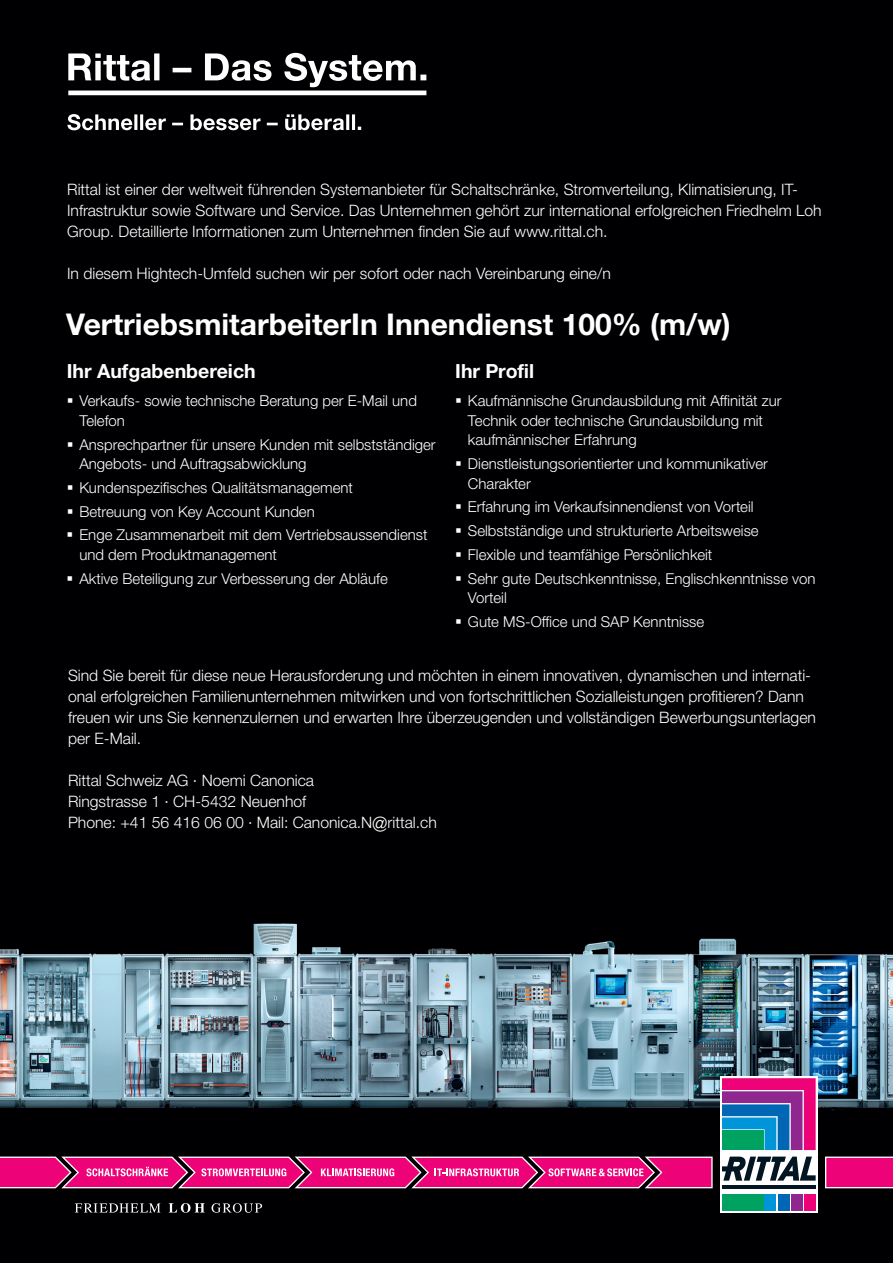
<style>
.page{position:relative;width:893px;height:1263px;background:#000002}
.page>*{position:absolute;margin:0;border:0;box-sizing:border-box;transform-origin:0 0}
.t1{font:700 30px "Neue Helvetica For Rittal";color:#fff}
.t2{font:700 19.5px "Neue Helvetica For Rittal";color:#fff}
.t3{font:300 15.75px/21px "Neue Helvetica For Rittal";color:#fff}
.t4{font:300 15px/23.7px "Neue Helvetica For Rittal";color:#fff}
</style>
<div class="page">
<svg style="left:67px;top:53px;width:359px;height:77px"></svg>
<img style="left:0;top:897px;width:893px;height:315px">
<svg style="left:75px;top:1203px;width:187px;height:10px;background:#424243"></svg>
<svg style="left:720px;top:1076px;width:97px;height:136px"></svg>
<hr style="left:722px;top:1185px;width:94px;height:3px;background:#011622">
<svg style="left:722px;top:1156px;width:94px;height:24px"></svg>
<div style="left:722px;top:1194px;width:41px;height:16px;background:#00a261"></div>
<div style="left:764px;top:1194px;width:12px;height:16px;background:#0095d9"></div>
<div style="left:778px;top:1194px;width:11px;height:16px;background:#0166b3"></div>
<div style="left:791px;top:1194px;width:11px;height:16px;background:#90268f"></div>
<svg style="left:722px;top:1078px;width:94px;height:72px;background:#73569b"></svg>
<div style="left:804px;top:1194px;width:12px;height:16px;background:#ed0277"></div>
<svg style="left:825px;top:1156px;width:68px;height:32px;background:#ea1881"></svg>
<svg style="left:0;top:1156px;width:713px;height:32px;background:#e02d86"></svg>
<svg style="left:68px;top:399px;width:4px;height:4px"></svg>
<svg style="left:68px;top:442px;width:4px;height:4px"></svg>
<svg style="left:68px;top:485px;width:4px;height:5px"></svg>
<svg style="left:68px;top:509px;width:4px;height:4px"></svg>
<svg style="left:68px;top:533px;width:4px;height:4px"></svg>
<svg style="left:68px;top:576px;width:4px;height:4px"></svg>
<svg style="left:456px;top:399px;width:5px;height:4px"></svg>
<svg style="left:456px;top:461px;width:5px;height:5px"></svg>
<svg style="left:456px;top:505px;width:5px;height:4px"></svg>
<svg style="left:456px;top:528px;width:5px;height:5px"></svg>
<svg style="left:456px;top:552px;width:5px;height:5px"></svg>
<svg style="left:456px;top:576px;width:5px;height:4px"></svg>
<svg style="left:456px;top:619px;width:5px;height:4px"></svg>
<p class="t3" style="left:67px;top:179px;width:756px">Rittal ist einer der weltweit führenden Systemanbieter für Schaltschränke, Stromverteilung, Klimatisierung, IT-<br>Infrastruktur sowie Software und Service. Das Unternehmen gehört zur international erfolgreichen Friedhelm Loh<br>Group. Detaillierte Informationen zum Unternehmen finden Sie auf www.rittal.ch.</p>
<p class="t3" style="left:67px;top:263px;width:545px">In diesem Hightech-Umfeld suchen wir per sofort oder nach Vereinbarung eine/n</p>
<h1 class="t1" style="left:66px;top:306px;width:666px">VertriebsmitarbeiterIn Innendienst 100% (m/w)</h1>
<p class="t2" style="left:67px;top:359px;width:191px">Ihr Aufgabenbereich</p>
<p class="t4" style="left:79px;top:391px;width:339px;line-height:19.5px">Verkaufs- sowie technische Beratung per E-Mail und<br>Telefon</p>
<p class="t4" style="left:79px;top:434px;width:358px;line-height:19.5px">Ansprechpartner für unsere Kunden mit selbstständiger<br>Angebots- und Auftragsabwicklung</p>
<p class="t4" style="left:79px;top:476px;width:350px">Kundenspezifisches Qualitätsmanagement<br>Betreuung von Key Account Kunden<br>Enge Zusammenarbeit mit dem Vertriebsaussendienst</p>
<p class="t4" style="left:79px;top:543px;width:310px">und dem Produktmanagement<br>Aktive Beteiligung zur Verbesserung der Abläufe</p>
<p class="t2" style="left:455px;top:359px;width:80px">Ihr Profil</p>
<p class="t4" style="left:468px;top:391px;width:315px;line-height:19.5px">Kaufmännische Grundausbildung mit Affinität zur<br>Technik oder technische Grundausbildung mit kaufmännischer Erfahrung</p>
<p class="t4" style="left:468px;top:454px;width:302px;line-height:19.5px">Dienstleistungsorientierter und kommunikativer<br>Charakter</p>
<p class="t4" style="left:468px;top:495px;width:349px">Erfahrung im Verkaufsinnendienst von Vorteil Selbstständige und strukturierte Arbeitsweise<br>Flexible und teamfähige Persönlichkeit<br>Sehr gute Deutschkenntnisse, Englischkenntnisse von</p>
<p class="t4" style="left:468px;top:586px;width:238px">Vorteil<br>Gute MS-Office und SAP Kenntnisse</p>
<p class="t3" style="left:68px;top:665px;width:749px">Sind Sie bereit für diese neue Herausforderung und möchten in einem innovativen, dynamischen und internati&shy;onal erfolgreichen Familienunternehmen mitwirken und von fortschrittlichen Sozialleistungen profitieren? Dann freuen wir uns Sie kennenzulernen und erwarten Ihre überzeugenden und vollständigen Bewerbungsunterlagen per E-Mail.</p>
<p class="t3" style="left:68px;top:770px;width:370px">Rittal Schweiz AG ∙ Noemi Canonica<br>Ringstrasse 1 ∙ CH-5432 Neuenhof<br>Phone: +41 56 416 06 00 ∙ Mail: Canonica.N@rittal.ch</p>
</div>
